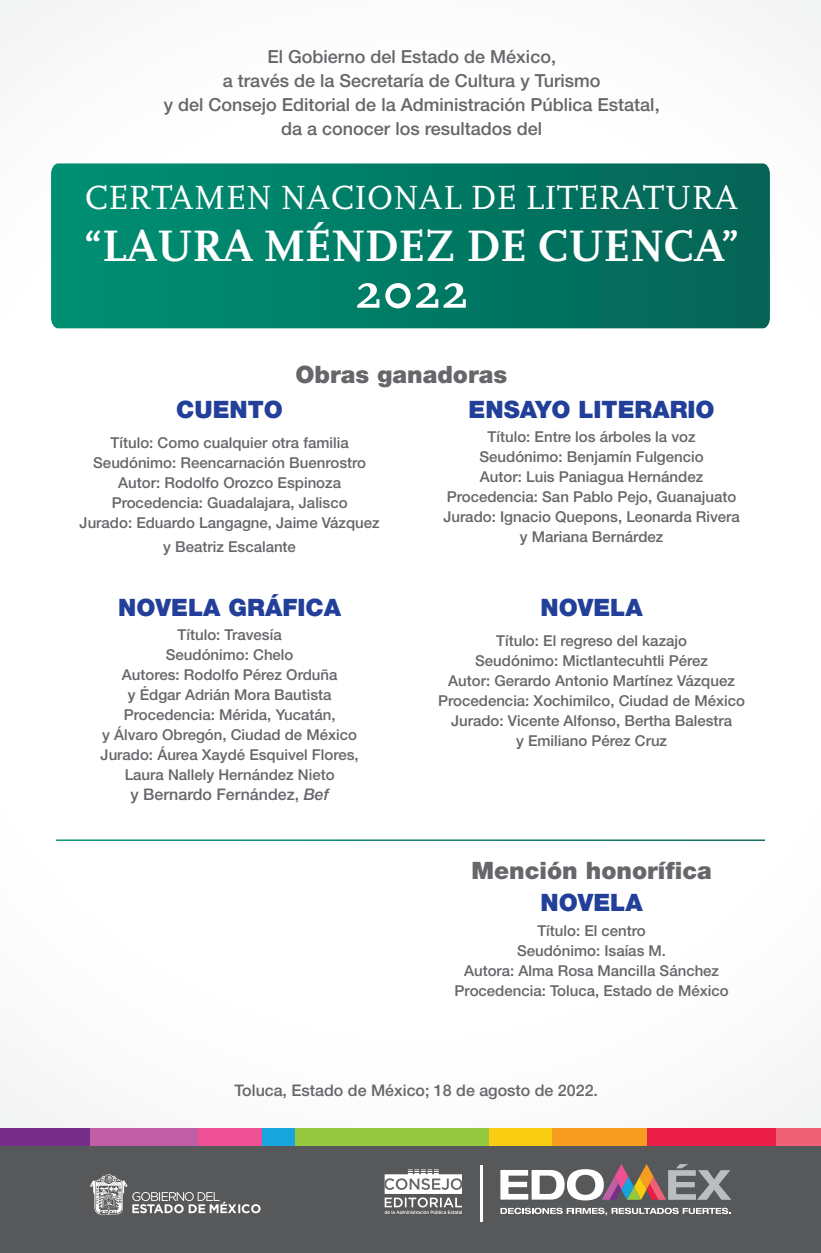
<style>
.page{position:relative;width:821px;height:1253px;background:#fff}
.page>*{position:absolute;margin:0;border:0;box-sizing:border-box;transform-origin:0 0}
.t1{font:700 52px "Scala";color:#fff}
.t2{font:700 46px "Scala";letter-spacing:-.01em;color:#fff}
.t3{font:35px "Scala";color:#fff}
.t4{font:900 24px "Helvetica Neue LT Std";color:#223f99}
.t5{font:900 24px "Helvetica Neue LT Std";color:#66666b}
.t6{font:500 18px/24px "Helvetica Neue LT Std";color:#66666b;text-align:center}
.t7{font:500 16px "Helvetica Neue LT Std";color:#66666b}
.t8{font:500 15px/20px "Helvetica Neue LT Std";color:#66666b;text-align:center}
.s1{font-style:italic}
</style>
<div class="page">
<svg style="left:51px;top:163px;width:718px;height:165px;background:#027a65"></svg>
<div style="left:0;top:1128px;width:90px;height:18px;background:#772e8b"></div>
<div style="left:90px;top:1128px;width:108px;height:18px;background:#bf5ea4"></div>
<div style="left:551px;top:1128px;width:96px;height:18px;background:#f79d21"></div>
<div style="left:647px;top:1128px;width:129px;height:18px;background:#ea1e47"></div>
<div style="left:776px;top:1128px;width:44px;height:18px;background:#f06177"></div>
<div style="left:294px;top:1128px;width:195px;height:18px;background:#96c93f"></div>
<div style="left:489px;top:1128px;width:62px;height:18px;background:#facd13"></div>
<div style="left:238px;top:1128px;width:57px;height:18px;background:#18a5de"></div>
<div style="left:198px;top:1128px;width:64px;height:18px;background:#ee5095"></div>
<div style="left:0;top:1146px;width:820px;height:106px;background:#57585a"></div>
<svg style="left:90px;top:1174px;width:170px;height:40px"></svg>
<svg style="left:500px;top:1207px;width:230px;height:8px"></svg>
<svg style="left:500px;top:1164px;width:231px;height:36px"></svg>
<svg style="left:384px;top:1169px;width:78px;height:44px"></svg>
<hr style="left:480px;top:1164px;width:2px;height:57px;background:#fff">
<p class="t6" style="left:164px;top:44px;width:497px">El Gobierno del Estado de México,<br>a través de la Secretaría de Cultura y Turismo<br>y del Consejo Editorial de la Administración Pública Estatal, da a conocer los resultados del</p>
<h3 class="t3" style="left:85px;top:178px;width:655px">CERTAMEN NACIONAL DE LITERATURA</h3>
<h2 class="t2" style="left:84px;top:220px;width:657px">“LAURA MÉNDEZ DE CUENCA”</h2>
<h1 class="t1" style="left:355px;top:261px;width:115px">2022</h1>
<h3 class="t5" style="left:295px;top:360px;width:213px">Obras ganadoras</h3>
<h3 class="t4" style="left:468px;top:395px;width:247px">ENSAYO LITERARIO</h3>
<p class="t8" style="left:443px;top:426px;width:298px">Título: Entre los árboles la voz<br>Seudónimo: Benjamín Fulgencio<br>Autor: Luis Paniagua Hernández Procedencia: San Pablo Pejo, Guanajuato Jurado: Ignacio Quepons, Leonarda Rivera y Mariana Bernárdez</p>
<h3 class="t4" style="left:176px;top:395px;width:108px">CUENTO</h3>
<p class="t8" style="left:80px;top:432px;width:301px">Título: Como cualquier otra familia Seudónimo: Reencarnación Buenrostro Autor: Rodolfo Orozco Espinoza Procedencia: Guadalajara, Jalisco<br>Jurado: Eduardo Langagne, Jaime Vázquez</p>
<p class="t8" style="left:163px;top:536px;width:134px">y Beatriz Escalante</p>
<h3 class="t4" style="left:118px;top:593px;width:224px">NOVELA GRÁFICA</h3>
<p class="t8" style="left:101px;top:624px;width:259px">Título: Travesía<br>Seudónimo: Chelo<br>Autores: Rodolfo Pérez Orduña<br>y Édgar Adrián Mora Bautista<br>Procedencia: Mérida, Yucatán,<br>y Álvaro Obregón, Ciudad de México<br>Jurado: Áurea Xaydé Esquivel Flores,<br>Laura Nallely Hernández Nieto</p>
<p class="t7" style="left:130px;top:785px;width:200px">y Bernardo Fernández, <span class="s1">Bef</span></p>
<h3 class="t4" style="left:540px;top:593px;width:104px">NOVELA</h3>
<p class="t8" style="left:438px;top:630px;width:308px">Título: El regreso del kazajo<br>Seudónimo: Mictlantecuhtli Pérez<br>Autor: Gerardo Antonio Martínez Vázquez Procedencia: Xochimilco, Ciudad de México Jurado: Vicente Alfonso, Bertha Balestra<br>y Emiliano Pérez Cruz</p>
<h3 class="t5" style="left:471px;top:856px;width:242px">Mención honorífica</h3>
<h3 class="t4" style="left:540px;top:888px;width:104px">NOVELA</h3>
<p class="t8" style="left:454px;top:920px;width:275px">Título: El centro<br>Seudónimo: Isaías M.<br>Autora: Alma Rosa Mancilla Sánchez<br>Procedencia: Toluca, Estado de México</p>
<p class="t7" style="left:234px;top:1080px;width:365px">Toluca, Estado de México; 18 de agosto de 2022.</p>
</div>
